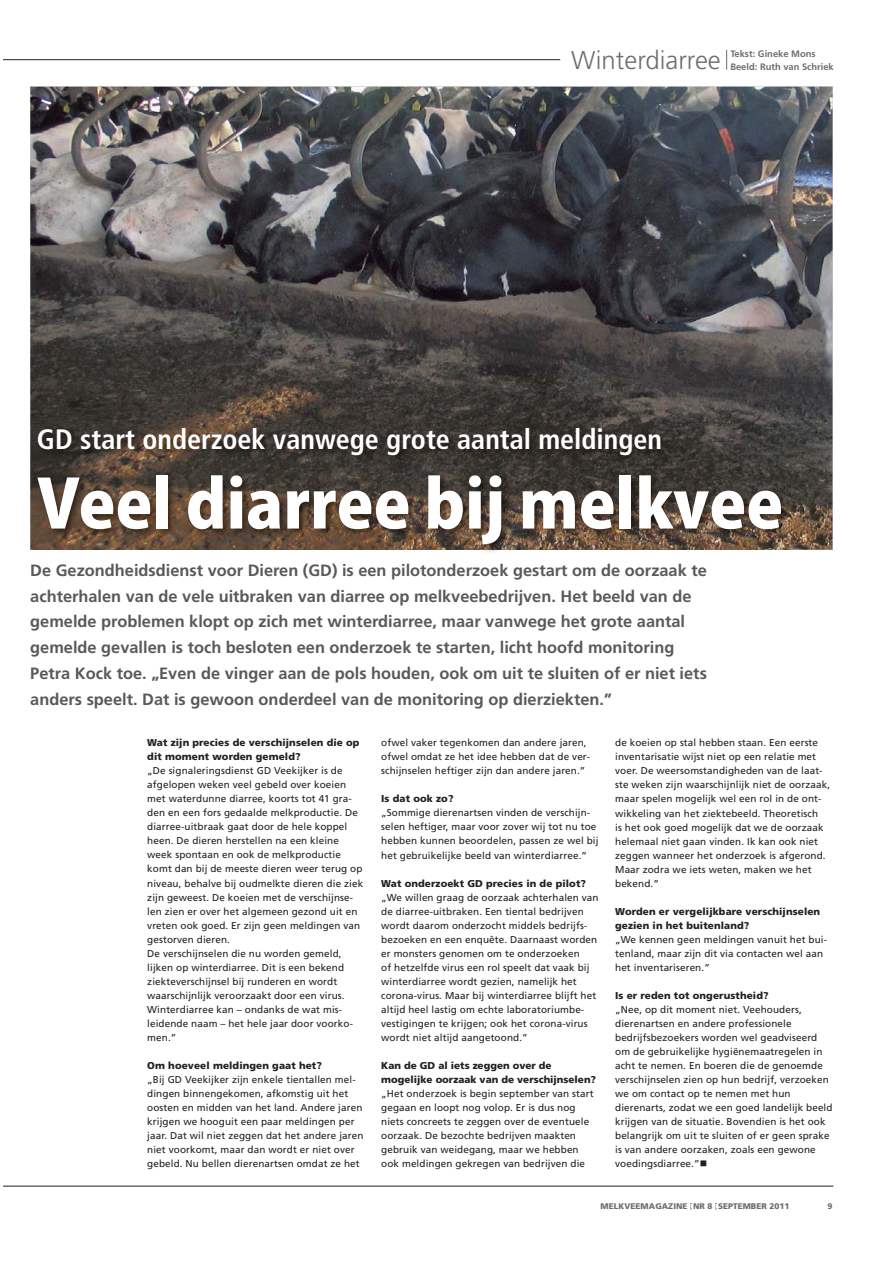
<style>
.page{position:relative;width:893px;height:1263px;background:#fff}
.page>*{position:absolute;margin:0;border:0;box-sizing:border-box;transform-origin:0 0}
.t1{font:66px "Koz Go Pro Heavy 90 msp RKSJ H";color:#fff}
.t2{font:700 condensed 28.05px "Frutiger LT Std";color:#fff}
.t3{font:300 25.65px "Frutiger LT Std";color:#6d6e70}
.t4{font:700 16.35px/25.7px "Frutiger LT Std";color:#58595b}
.t5{font:9.9px/14.1px "Frutiger LT Std";letter-spacing:.01em;color:#231f20}
.t6{font:900 9.9px/14.1px "Frutiger LT Std";letter-spacing:.01em;color:#231f20}
.t7{font:700 9.3px/12.6px "Frutiger LT Std";color:#6d6e70}
.t8{font:900 8.25px "Frutiger LT Std";letter-spacing:.01em;color:#6d6e70}
</style>
<div class="page">
<img style="left:30px;top:87px;width:802px;height:463px">
<img style="left:34px;top:424px;width:756px;height:128px">
<svg style="left:726px;top:50px;width:1px;height:20px"></svg>
<hr style="left:4px;top:59px;width:556px;height:1px;background:#231f20">
<hr style="left:4px;top:1186px;width:829px;height:1px;background:#231f20">
<h3 class="t3" style="left:571px;top:49px;width:151px">Winterdiarree</h3>
<p class="t7" style="left:730px;top:48px;width:105px">Tekst: Gineke Mons<br>Beeld: Ruth van Schriek</p>
<h2 class="t2" style="left:37px;top:428px;width:627px">GD start onderzoek vanwege grote aantal meldingen</h2>
<h1 class="t1" style="left:37px;top:479px;width:748px">Veel diarree bij melkvee</h1>
<p class="t4" style="left:30px;top:558px;width:678px">De Gezondheidsdienst voor Dieren (GD) is een pilotonderzoek gestart om de oorzaak te achterhalen van de vele uitbraken van diarree op melkveebedrijven. Het beeld van de gemelde problemen klopt op zich met winterdiarree, maar vanwege het grote aantal gemelde gevallen is toch besloten een onderzoek te starten, licht hoofd monitoring Petra Kock toe. „Even de vinger aan de pols houden, ook om uit te sluiten of er niet iets anders speelt. Dat is gewoon onderdeel van de monitoring op dierziekten.”</p>
<p class="t6" style="left:147px;top:736px;width:214px">Wat zijn precies de verschijnselen die op dit moment worden gemeld?</p>
<p class="t5" style="left:147px;top:764px;width:217px">„De signaleringsdienst GD Veekijker is de afgelopen weken veel gebeld over koeien met waterdunne diarree, koorts tot 41 gra&shy;den en een fors gedaalde melkproductie. De diarree-uitbraak gaat door de hele koppel heen. De dieren herstellen na een kleine week spontaan en ook de melkproductie komt dan bij de meeste dieren weer terug op niveau, behalve bij oudmelkte dieren die ziek zijn geweest. De koeien met de verschijnse&shy;len zien er over het algemeen gezond uit en vreten ook goed. Er zijn geen meldingen van gestorven dieren.<br>De verschijnselen die nu worden gemeld, lijken op winterdiarree. Dit is een bekend ziekteverschijnsel bij runderen en wordt waarschijnlijk veroorzaakt door een virus.<br>Winterdiarree kan – ondanks de wat mis&shy;leidende naam – het hele jaar door voorko&shy;men.”</p>
<p class="t6" style="left:147px;top:1059px;width:176px">Om hoeveel meldingen gaat het?</p>
<p class="t5" style="left:147px;top:1073px;width:218px">„Bij GD Veekijker zijn enkele tientallen mel&shy;dingen binnengekomen, afkomstig uit het oosten en midden van het land. Andere jaren krijgen we hooguit een paar meldingen per jaar. Dat wil niet zeggen dat het andere jaren niet voorkomt, maar dan wordt er niet over gebeld. Nu bellen dierenartsen omdat ze het</p>
<p class="t5" style="left:381px;top:736px;width:210px">ofwel vaker tegenkomen dan andere jaren, ofwel omdat ze het idee hebben dat de ver&shy;schijnselen heftiger zijn dan andere jaren.”</p>
<p class="t6" style="left:381px;top:792px;width:74px">Is dat ook zo?</p>
<p class="t5" style="left:381px;top:806px;width:219px">„Sommige dierenartsen vinden de verschijn&shy;selen heftiger, maar voor zover wij tot nu toe hebben kunnen beoordelen, passen ze wel bij het gebruikelijke beeld van winterdiarree.”</p>
<p class="t6" style="left:381px;top:877px;width:206px">Wat onderzoekt GD precies in de pilot?</p>
<p class="t5" style="left:381px;top:891px;width:219px">„We willen graag de oorzaak achterhalen van de diarree-uitbraken. Een tiental bedrijven wordt daarom onderzocht middels bedrijfs&shy;bezoeken en een enquête. Daarnaast worden er monsters genomen om te onderzoeken<br>of hetzelfde virus een rol speelt dat vaak bij winterdiarree wordt gezien, namelijk het corona-virus. Maar bij winterdiarree blijft het altijd heel lastig om echte laboratoriumbe&shy;vestigingen te krijgen; ook het corona-virus wordt niet altijd aangetoond.”</p>
<p class="t6" style="left:381px;top:1059px;width:216px">Kan de GD al iets zeggen over de mogelijke oorzaak van de verschijnselen?</p>
<p class="t5" style="left:381px;top:1087px;width:214px">„Het onderzoek is begin september van start gegaan en loopt nog volop. Er is dus nog niets concreets te zeggen over de eventuele oorzaak. De bezochte bedrijven maakten gebruik van weidegang, maar we hebben ook meldingen gekregen van bedrijven die</p>
<p class="t5" style="left:615px;top:736px;width:216px">de koeien op stal hebben staan. Een eerste inventarisatie wijst niet op een relatie met voer. De weersomstandigheden van de laat&shy;ste weken zijn waarschijnlijk niet de oorzaak, maar spelen mogelijk wel een rol in de ont&shy;wikkeling van het ziektebeeld. Theoretisch<br>is het ook goed mogelijk dat we de oorzaak helemaal niet gaan vinden. Ik kan ook niet zeggen wanneer het onderzoek is afgerond.<br>Maar zodra we iets weten, maken we het bekend.”</p>
<p class="t6" style="left:615px;top:905px;width:207px">Worden er vergelijkbare verschijnselen gezien in het buitenland?</p>
<p class="t5" style="left:615px;top:933px;width:213px">„We kennen geen meldingen vanuit het bui&shy;tenland, maar zijn dit via contacten wel aan het inventariseren.”</p>
<p class="t6" style="left:615px;top:989px;width:155px">Is er reden tot ongerustheid?</p>
<p class="t5" style="left:615px;top:1003px;width:219px">„Nee, op dit moment niet. Veehouders, dierenartsen en andere professionele bedrijfsbezoekers worden wel geadviseerd om de gebruikelijke hygiënemaatregelen in acht te nemen. En boeren die de genoemde verschijnselen zien op hun bedrijf, verzoeken we om contact op te nemen met hun dierenarts, zodat we een goed landelijk beeld krijgen van de situatie. Bovendien is het ook belangrijk om uit te sluiten of er geen sprake is van andere oorzaken, zoals een gewone voedingsdiarree.”■</p>
<p class="t8" style="left:600px;top:1203px;width:190px">MELKVEEMAGAZINE NR 8 SEPTEMBER 2011</p>
<p class="t8" style="left:827px;top:1203px;width:7px">9</p>
</div>
